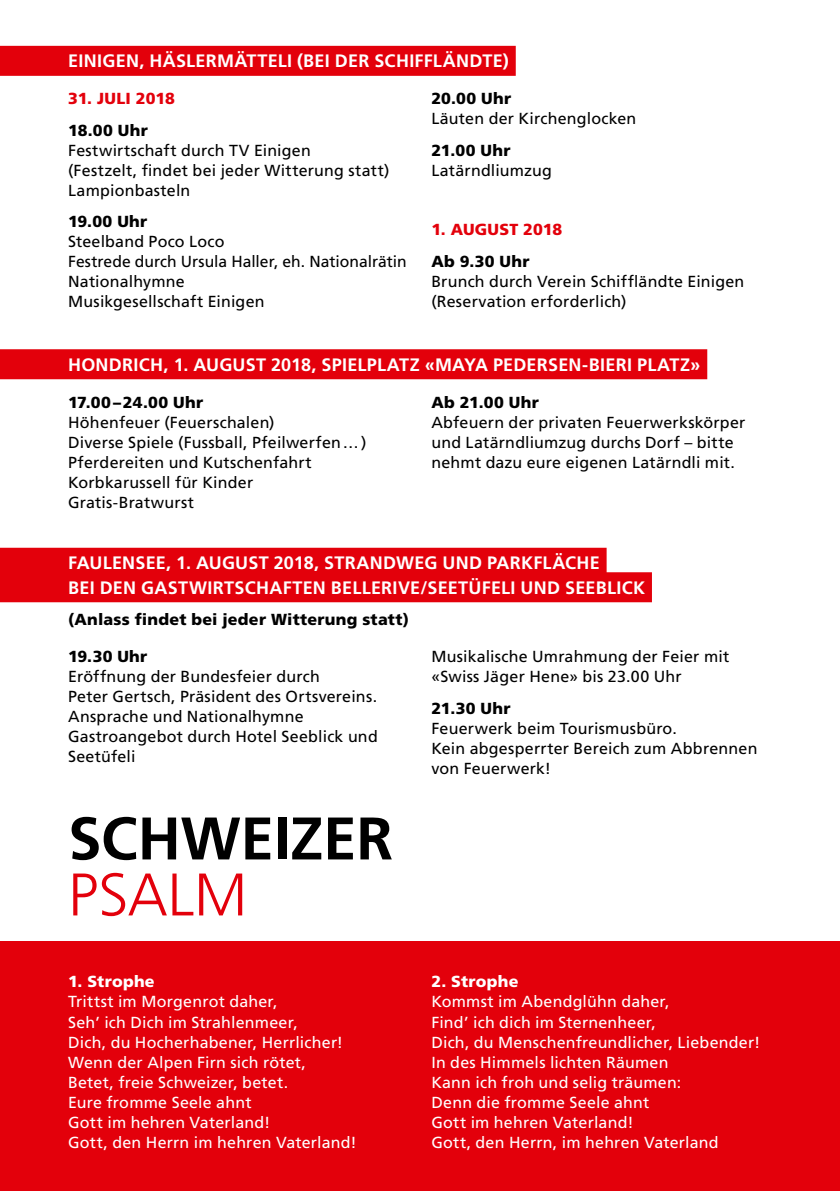
<style>
.page{position:relative;width:840px;height:1191px;background:#fff}
.page>*{position:absolute;margin:0;border:0;box-sizing:border-box;transform-origin:0 0}
.t1{font:700 60px "Frutiger LT Std";letter-spacing:-.005em;color:#000}
.t2{font:300 60px "Frutiger LT Std";letter-spacing:-.005em;color:#e3000b}
.t3{font:700 18px/24.4px "Frutiger LT Std";letter-spacing:.015em;color:#fff}
.t4{font:16px/20px "Frutiger LT Std";letter-spacing:.01em;color:#000}
.t5{font:16px/20px "Frutiger LT Std";letter-spacing:.01em;color:#fff}
.t6{font:900 16px "Frutiger LT Std";letter-spacing:.02em;color:#000}
.t7{font:900 16px "Frutiger LT Std";letter-spacing:.005em;color:#e3000b}
.t8{font:900 16px "Frutiger LT Std";letter-spacing:.015em;color:#fff}
</style>
<div class="page">
<div style="left:0;top:941px;width:839px;height:250px;background:#e3000b"></div>
<div style="left:0;top:349px;width:706px;height:30px;background:#e3000b"></div>
<div style="left:0;top:46px;width:515px;height:30px;background:#e3000b"></div>
<div style="left:0;top:548px;width:606px;height:30px;background:#e3000b"></div>
<div style="left:0;top:572px;width:651px;height:30px;background:#e3000b"></div>
<p class="t3" style="left:68px;top:49px;width:442px">EINIGEN, HÄSLERMÄTTELI (BEI DER SCHIFFLÄNDTE)</p>
<p class="t7" style="left:68px;top:89px;width:108px">31. JULI 2018</p>
<p class="t6" style="left:68px;top:120px;width:81px">18.00 Uhr</p>
<p class="t4" style="left:68px;top:140px;width:323px">Festwirtschaft durch TV Einigen<br>(Festzelt, findet bei jeder Witterung statt)<br>Lampionbasteln</p>
<p class="t6" style="left:68px;top:212px;width:81px">19.00 Uhr</p>
<p class="t4" style="left:68px;top:232px;width:340px">Steelband Poco Loco<br>Festrede durch Ursula Haller, eh. Nationalrätin<br>Nationalhymne<br>Musikgesellschaft Einigen</p>
<p class="t6" style="left:431px;top:89px;width:81px">20.00 Uhr</p>
<p class="t4" style="left:431px;top:109px;width:206px">Läuten der Kirchenglocken</p>
<p class="t6" style="left:431px;top:140px;width:81px">21.00 Uhr</p>
<p class="t4" style="left:431px;top:160px;width:122px">Latärndliumzug</p>
<p class="t7" style="left:431px;top:220px;width:132px">1. AUGUST 2018</p>
<p class="t6" style="left:431px;top:251px;width:100px">Ab 9.30 Uhr</p>
<p class="t4" style="left:431px;top:271px;width:314px">Brunch durch Verein Schiffländte Einigen (Reservation erforderlich)</p>
<p class="t3" style="left:68px;top:352px;width:633px">HONDRICH, 1. AUGUST 2018, SPIELPLATZ «MAYA PEDERSEN-BIERI PLATZ»</p>
<p class="t6" style="left:68px;top:392px;width:136px">17.00–24.00 Uhr</p>
<p class="t4" style="left:68px;top:412px;width:299px">Höhenfeuer (Feuerschalen)<br>Diverse Spiele (Fussball, Pfeilwerfen…)<br>Pferdereiten und Kutschenfahrt<br>Korbkarussell für Kinder<br>Gratis-Bratwurst</p>
<p class="t6" style="left:431px;top:392px;width:109px">Ab 21.00 Uhr</p>
<p class="t4" style="left:431px;top:412px;width:315px">Abfeuern der privaten Feuerwerkskörper und Latärndliumzug durchs Dorf – bitte nehmt dazu eure eigenen Latärndli mit.</p>
<p class="t3" style="left:68px;top:551px;width:578px">FAULENSEE, 1. AUGUST 2018, STRANDWEG UND PARKFLÄCHE<br>BEI DEN GASTWIRTSCHAFTEN BELLERIVE/SEETÜFELI UND SEEBLICK</p>
<p class="t6" style="left:68px;top:610px;width:342px">(Anlass findet bei jeder Witterung statt)</p>
<p class="t6" style="left:68px;top:647px;width:81px">19.30 Uhr</p>
<p class="t4" style="left:68px;top:666px;width:311px">Eröffnung der Bundesfeier durch<br>Peter Gertsch, Präsident des Ortsvereins.<br>Ansprache und Nationalhymne<br>Gastroangebot durch Hotel Seeblick und<br>Seetüfeli</p>
<p class="t4" style="left:431px;top:646px;width:299px">Musikalische Umrahmung der Feier mit «Swiss Jäger Hene» bis 23.00 Uhr</p>
<p class="t6" style="left:431px;top:698px;width:81px">21.30 Uhr</p>
<p class="t4" style="left:431px;top:718px;width:327px">Feuerwerk beim Tourismusbüro.<br>Kein abgesperrter Bereich zum Abbrennen von Feuerwerk!</p>
<h1 class="t1" style="left:68px;top:803px;width:326px">SCHWEIZER</h1>
<h1 class="t2" style="left:68px;top:860px;width:181px">PSALM</h1>
<p class="t8" style="left:68px;top:972px;width:88px">1. Strophe</p>
<p class="t5" style="left:68px;top:992px;width:290px">Trittst im Morgenrot daher,<br>Seh’ ich Dich im Strahlenmeer,<br>Dich, du Hocherhabener, Herrlicher!<br>Wenn der Alpen Firn sich rötet,<br>Betet, freie Schweizer, betet.<br>Eure fromme Seele ahnt<br>Gott im hehren Vaterland!<br>Gott, den Herrn im hehren Vaterland!</p>
<p class="t8" style="left:431px;top:972px;width:89px">2. Strophe</p>
<p class="t5" style="left:431px;top:992px;width:330px">Kommst im Abendglühn daher,<br>Find’ ich dich im Sternenheer,<br>Dich, du Menschenfreundlicher, Liebender!<br>In des Himmels lichten Räumen<br>Kann ich froh und selig träumen:<br>Denn die fromme Seele ahnt<br>Gott im hehren Vaterland!<br>Gott, den Herrn, im hehren Vaterland</p>
</div>
